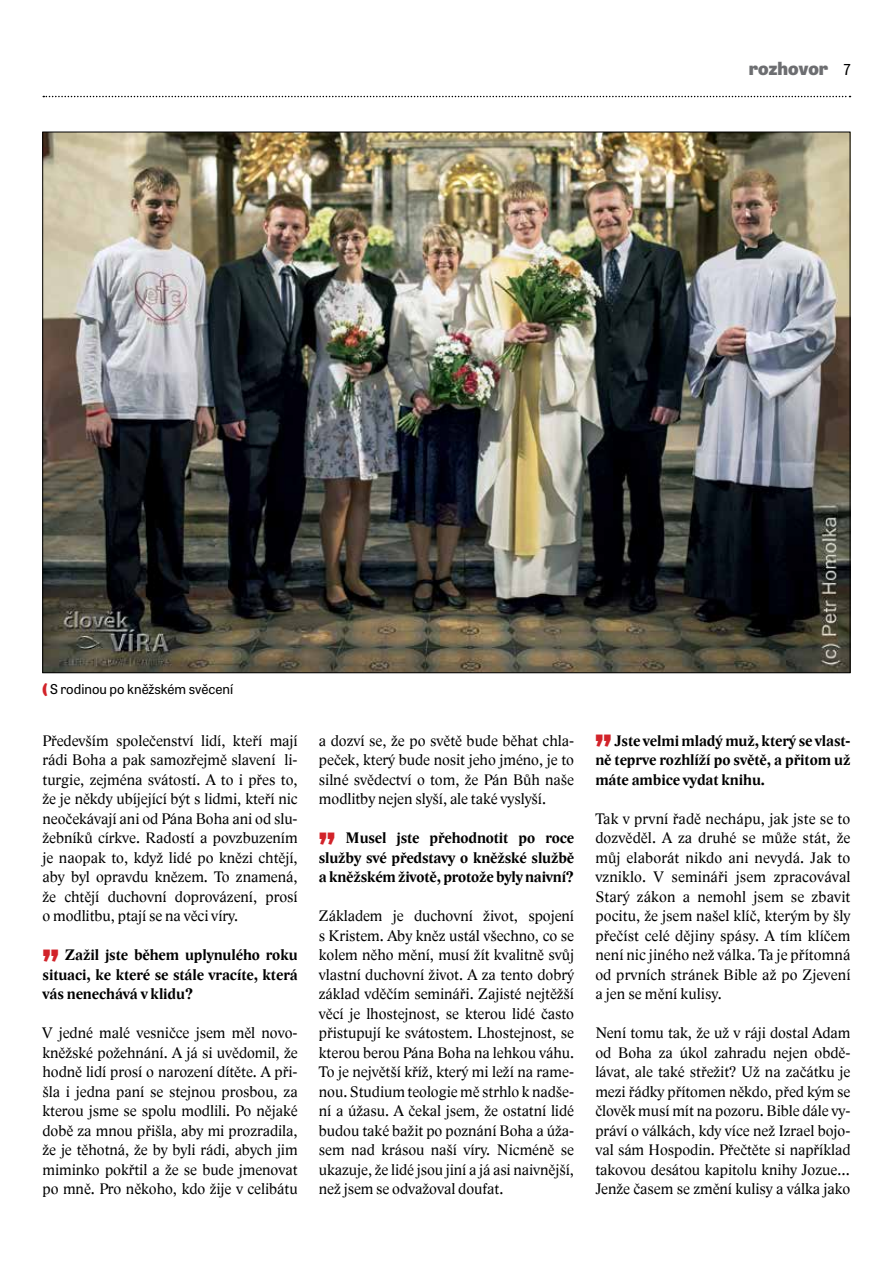
<style>
.page{position:relative;width:893px;height:1263px;background:#fff}
.page>*{position:absolute;margin:0;border:0;box-sizing:border-box;transform-origin:0 0}
.t1{font:800 36px "Tablet Gothic";color:#d2232a}
.t2{font:800 18px "Tablet Gothic";color:#6d6e71}
.t3{font:15.75px/19.5px "Lido STFCE";color:#000;text-align:justify}
.t4{font:700 15.75px/19.5px "Lido STFCE";color:#000;text-align:justify}
.t5{font:13.5px "Tablet Gothic";color:#000}
.s1{font-weight:400;font-size:15px;color:#000}
.s2{font-weight:800;color:#d2232a}
</style>
<div class="page">
<svg style="left:43px;top:96px;width:807px;height:1px"></svg>
<img style="left:45px;top:134px;width:803px;height:537px">
<p class="t2" style="left:749px;top:55px;width:103px">rozhovor <span class="s1">7</span></p>
<p class="t5" style="left:43px;top:679px;width:192px"><span class="s2">(</span> S rodinou po kněžském svěcení</p>
<p class="t3" style="left:43px;top:731px;width:257px">Především společenství lidí, kteří mají rádi Boha a pak samozřejmě slavení li&shy;turgie, zejména svátostí. A to i přes to, že je někdy ubíjející být s lidmi, kteří nic neočekávají ani od Pána Boha ani od slu&shy;žebníků církve. Radostí a povzbuzením je naopak to, když lidé po knězi chtějí, aby byl opravdu knězem. To znamená, že chtějí duchovní doprovázení, prosí o modlitbu, ptají se na věci víry.</p>
<h1 class="t1" style="left:43px;top:915px;width:18px">„</h1>
<p class="t4" style="left:43px;top:945px;width:257px;text-indent:22px">Zažil jste během uplynulého roku situaci, ke které se stále vracíte, která vás nenechává v klidu?</p>
<p class="t3" style="left:43px;top:1023px;width:257px">V jedné malé vesničce jsem měl novo&shy;kněžské požehnání. A já si uvědomil, že hodně lidí prosí o narození dítěte. A při&shy;šla i jedna paní se stejnou prosbou, za kterou jsme se spolu modlili. Po nějaké době za mnou přišla, aby mi prozradila, že je těhotná, že by byli rádi, abych jim miminko pokřtil a že se bude jmenovat po mně. Pro někoho, kdo žije v celibátu</p>
<p class="t3" style="left:319px;top:731px;width:257px">a dozví se, že po světě bude běhat chla&shy;peček, který bude nosit jeho jméno, je to silné svědectví o tom, že Pán Bůh naše modlitby nejen slyší, ale také vyslyší.</p>
<h1 class="t1" style="left:319px;top:798px;width:18px">„</h1>
<p class="t4" style="left:319px;top:828px;width:257px;text-indent:27px">Musel jste přehodnotit po roce služby své představy o kněžské službě a kněžském životě, protože byly naivní?</p>
<p class="t3" style="left:319px;top:906px;width:257px">Základem je duchovní život, spojení s Kristem. Aby kněz ustál všechno, co se kolem něho mění, musí žít kvalitně svůj vlastní duchovní život. A za tento dobrý základ vděčím semináři. Zajisté nejtěžší věcí je lhostejnost, se kterou lidé často přistupují ke svátostem. Lhostejnost, se kterou berou Pána Boha na lehkou váhu.<br>To je největší kříž, který mi leží na rame&shy;nou. Studium teologie mě strhlo k nadše&shy;ní a úžasu. A čekal jsem, že ostatní lidé budou také bažit po poznání Boha a úža&shy;sem nad krásou naší víry. Nicméně se ukazuje, že lidé jsou jiní a já asi naivnější, než jsem se odvažoval doufat.</p>
<p class="t4" style="left:595px;top:731px;width:257px;text-indent:19px">Jste velmi mladý muž, který se vlast&shy;ně teprve rozhlíží po světě, a přitom už máte ambice vydat knihu.</p>
<p class="t3" style="left:595px;top:809px;width:257px">Tak v první řadě nechápu, jak jste se to dozvěděl. A za druhé se může stát, že můj elaborát nikdo ani nevydá. Jak to vzniklo. V semináři jsem zpracovával Starý zákon a nemohl jsem se zbavit pocitu, že jsem našel klíč, kterým by šly přečíst celé dějiny spásy. A tím klíčem není nic jiného než válka. Ta je přítomná od prvních stránek Bible až po Zjevení a jen se mění kulisy.</p>
<p class="t3" style="left:595px;top:1023px;width:257px">Není tomu tak, že už v ráji dostal Adam od Boha za úkol zahradu nejen obdě&shy;lávat, ale také střežit? Už na začátku je mezi řádky přítomen někdo, před kým se člověk musí mít na pozoru. Bible dále vy&shy;práví o válkách, kdy více než Izrael bojo&shy;val sám Hospodin. Přečtěte si například takovou desátou kapitolu knihy Jozue… Jenže časem se změní kulisy a válka jako</p>
<h1 class="t1" style="left:595px;top:701px;width:18px">„</h1>
</div>
